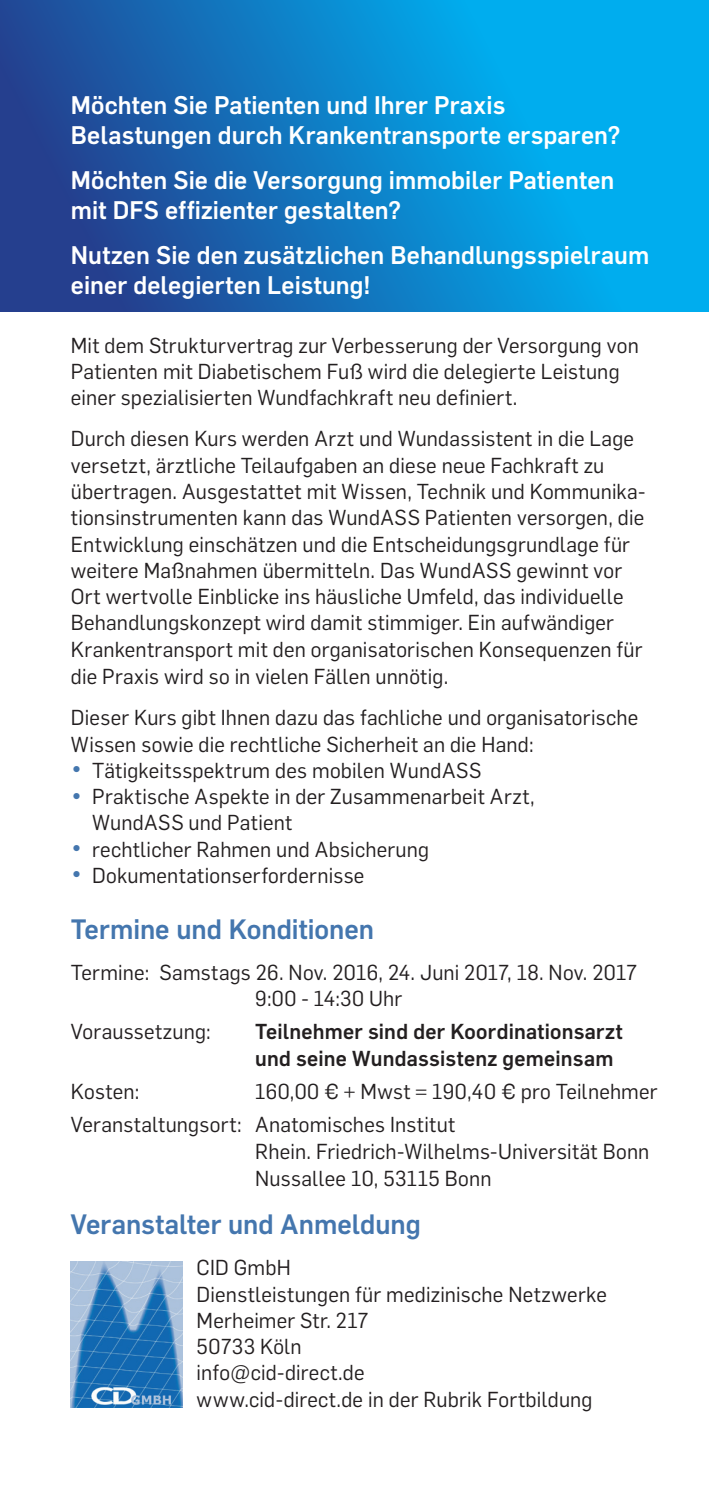
<style>
.page{position:relative;width:709px;height:1489px;background:#fff}
.page>*{position:absolute;margin:0;border:0;box-sizing:border-box;transform-origin:0 0}
.t1{font:500 27.5px "Flama";color:#4476ae}
.t2{font:500 25px/30px "Flama";letter-spacing:.005em;color:#fff}
.t3{font:21.25px/26.2px "Flama";letter-spacing:.01em;color:#231f20}
.t4{font:500 21.25px/26.2px "Flama";letter-spacing:.01em;color:#231f20}
.s1{font-size:30px;color:#4476ae}
</style>
<div class="page">
<svg style="left:0;top:0;width:709px;height:312px;background:#0f7fc5"></svg>
<img style="left:71px;top:1261px;width:111px;height:145px">
<p class="t2" style="left:71px;top:88px;width:551px">Möchten Sie Patienten und Ihrer Praxis<br>Belastungen durch Krankentransporte ersparen?</p>
<p class="t2" style="left:71px;top:163px;width:545px">Möchten Sie die Versorgung immobiler Patienten mit DFS effizienter gestalten?</p>
<p class="t2" style="left:71px;top:238px;width:580px">Nutzen Sie den zusätzlichen Behandlungsspielraum einer delegierten Leistung!</p>
<p class="t3" style="left:71px;top:331px;width:569px">Mit dem Strukturvertrag zur Verbesserung der Versorgung von<br>Patienten mit Diabetischem Fuß wird die delegierte Leistung einer spezialisierten Wundfachkraft neu definiert.</p>
<p class="t3" style="left:71px;top:424px;width:576px">Durch diesen Kurs werden Arzt und Wundassistent in die Lage versetzt, ärztliche Teilaufgaben an diese neue Fachkraft zu übertragen. Ausgestattet mit Wissen, Technik und Kommunika&shy;tionsinstrumenten kann das WundASS Patienten versorgen, die Entwicklung einschätzen und die Entscheidungsgrundlage für weitere Maßnahmen übermitteln. Das WundASS gewinnt vor Ort wertvolle Einblicke ins häusliche Umfeld, das individuelle Behandlungskonzept wird damit stimmiger. Ein aufwändiger Krankentransport mit den organisatorischen Konsequenzen für die Praxis wird so in vielen Fällen unnötig.</p>
<p class="t3" style="left:71px;top:703px;width:569px">Dieser Kurs gibt Ihnen dazu das fachliche und organisatorische<br>Wissen sowie die rechtliche Sicherheit an die Hand:</p>
<p class="t3" style="left:71px;top:756px;width:412px"><span class="s1">•</span> Tätigkeitsspektrum des mobilen WundASS</p>
<p class="t3" style="left:92px;top:782px;width:444px;text-indent:-21px"><span class="s1">•</span> Praktische Aspekte in der Zusammenarbeit Arzt,<br>WundASS und Patient</p>
<p class="t3" style="left:71px;top:834px;width:360px"><span class="s1">•</span> rechtlicher Rahmen und Absicherung</p>
<p class="t3" style="left:71px;top:861px;width:295px"><span class="s1">•</span> Dokumentationserfordernisse</p>
<p class="t1" style="left:71px;top:908px;width:305px">Termine und Konditionen</p>
<p class="t3" style="left:255px;top:957px;width:383px;text-indent:-184px">Termine: Samstags 26. Nov. 2016, 24. Juni 2017, 18. Nov. 2017<br>9:00 - 14:30 Uhr</p>
<p class="t3" style="left:71px;top:1017px;width:141px">Voraussetzung:</p>
<p class="t4" style="left:255px;top:1017px;width:369px">Teilnehmer sind der Koordinationsarzt und seine Wundassistenz gemeinsam</p>
<p class="t3" style="left:71px;top:1076px;width:70px">Kosten:</p>
<p class="t3" style="left:71px;top:1073px;width:588px;line-height:33.2px;text-indent:184px">160,00 € + Mwst = 190,40 € pro Teilnehmer<br>Veranstaltungsort: Anatomisches Institut</p>
<p class="t3" style="left:255px;top:1135px;width:396px;line-height:27.5px">Rhein. Friedrich-Wilhelms-Universität Bonn<br>Nussallee 10, 53115 Bonn</p>
<p class="t1" style="left:71px;top:1204px;width:351px">Veranstalter und Anmeldung</p>
<p class="t3" style="left:197px;top:1253px;width:412px">CID GmbH<br>Dienstleistungen für medizinische Netzwerke<br>Merheimer Str. 217<br>50733 Köln<br>info@cid-direct.de<br>www.cid-direct.de in der Rubrik Fortbildung</p>
</div>
